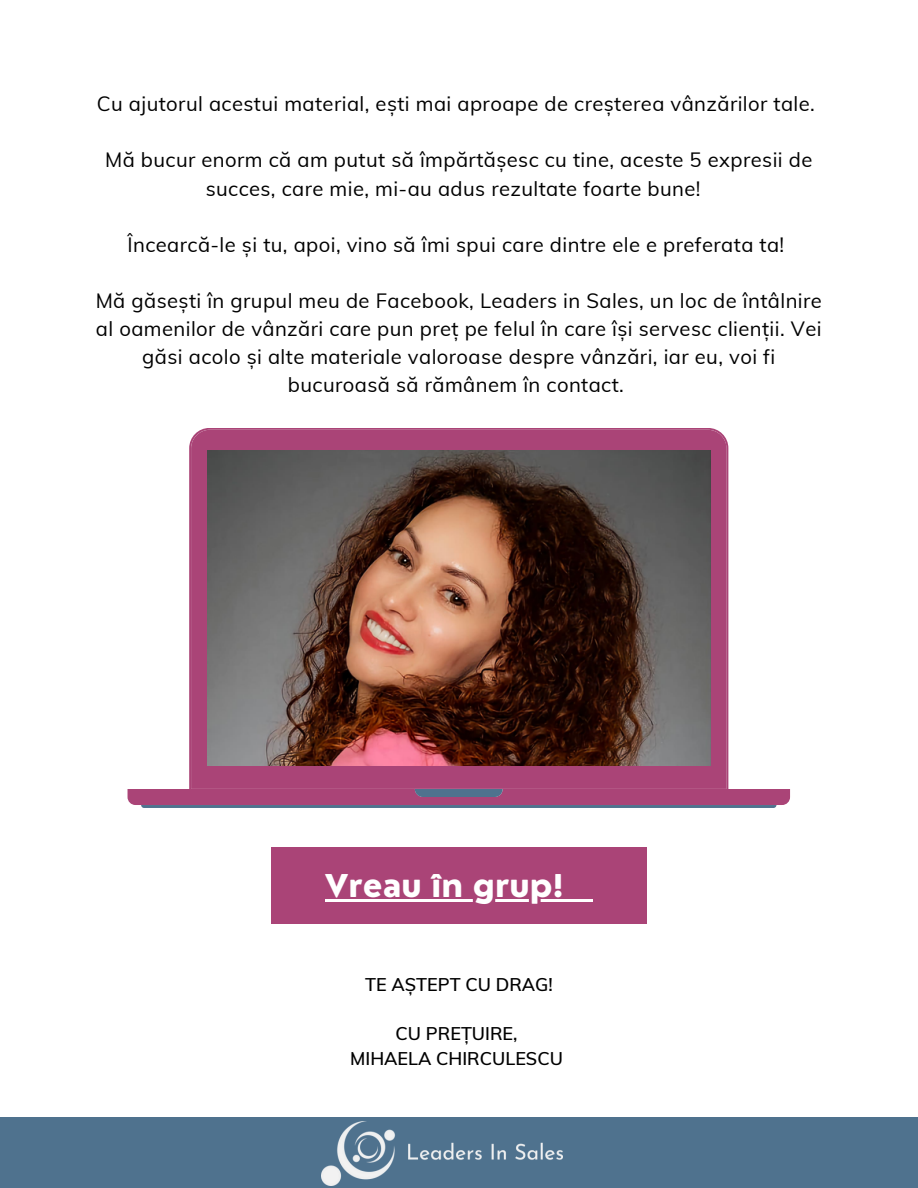
<style>
.page{position:relative;width:918px;height:1188px;background:#fff}
.page>*{position:absolute;margin:0;border:0;box-sizing:border-box;transform-origin:0 0}
.t1{font:800 30.6px "Nourd";color:#fff}
.t2{font:20.25px/28.2px "Muli";letter-spacing:.02em;color:#000;text-align:center}
.t3{font:600 18px/24.8px "Muli";color:#000;text-align:center}
</style>
<div class="page">
<svg style="left:128px;top:428px;width:662px;height:377px"></svg>
<svg style="left:415px;top:789px;width:88px;height:8px"></svg>
<hr style="left:141px;top:805px;width:635px;height:3px;background:#537590">
<img style="left:207px;top:451px;width:503px;height:314px">
<div style="left:271px;top:848px;width:376px;height:76px;background:#a47"></div>
<hr style="left:325px;top:899px;width:238px;height:3px;background:#fff">
<hr style="left:563px;top:899px;width:30px;height:3px;background:#fff">
<div style="left:0;top:1118px;width:918px;height:70px;background:#4f728e"></div>
<img style="left:322px;top:1122px;width:241px;height:64px">
<p class="t2" style="left:97px;top:89px;width:720px">Cu ajutorul acestui material, ești mai aproape de creșterea vânzărilor tale.</p>
<p class="t2" style="left:105px;top:146px;width:709px">Mă bucur enorm că am putut să împărtășesc cu tine, aceste 5 expresii de succes, care mie, mi-au adus rezultate foarte bune!</p>
<p class="t2" style="left:128px;top:230px;width:658px">Încearcă-le și tu, apoi, vino să îmi spui care dintre ele e preferata ta!</p>
<p class="t2" style="left:96px;top:286px;width:728px">Mă găsești în grupul meu de Facebook, Leaders in Sales, un loc de întâlnire al oamenilor de vânzări care pun preț pe felul în care își servesc clienții. Vei găsi acolo și alte materiale valoroase despre vânzări, iar eu, voi fi bucuroasă să rămânem în contact.</p>
<h1 class="t1" style="left:325px;top:866px;width:240px">Vreau în grup!</h1>
<p class="t3" style="left:365px;top:972px;width:189px">TE AȘTEPT CU DRAG!</p>
<p class="t3" style="left:350px;top:1021px;width:214px">CU PREȚUIRE,<br>MIHAELA CHIRCULESCU</p>
</div>
